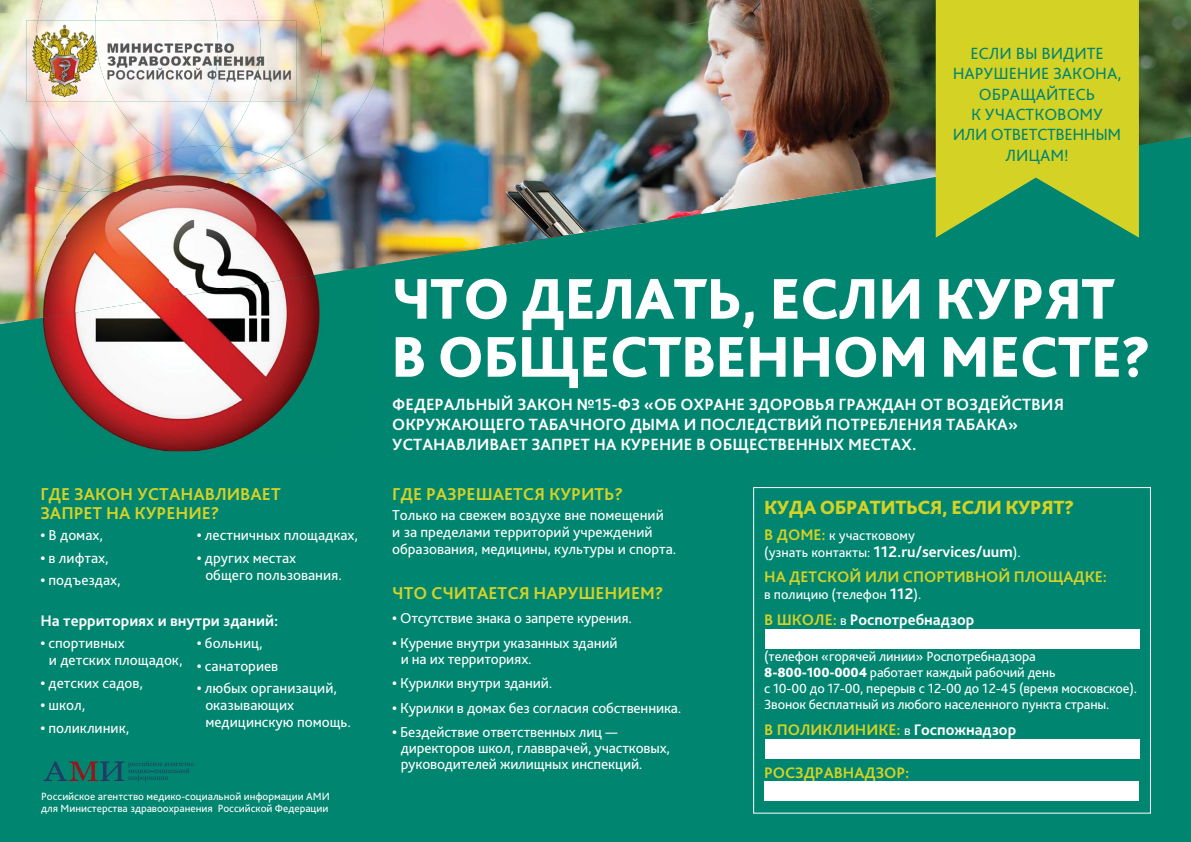
<style>
.page{position:relative;width:1191px;height:842px;background:#008570}
.page>*{position:absolute;margin:0;border:0;box-sizing:border-box;transform-origin:0 0}
.t1{font:800 60px/58px "Bliss Pro";letter-spacing:-.01em;color:#fff}
.t2{font:800 20px "Bliss Pro";letter-spacing:-.02em;color:#d5d226}
.t3{font:700 18px/19px "Bliss Pro";color:#d5d226}
.t4{font:700 17px/20px "Bliss Pro";color:#fff}
.t5{font:17px/20.4px "Bliss Pro";color:#008570;text-align:center}
.t6{font:700 16px/25.7px "Bliss Pro";color:#d5d226}
.t7{font:700 16px "Bliss Pro";color:#fff}
.t8{font:15px/17px "Bliss Pro";color:#fff}
.t9{font:14px/16px "Bliss Pro";letter-spacing:-.01em;color:#fff}
.t10{font:11px/12px "Bliss Pro";color:#fff}
.s1{font-weight:700}
.s2{font-weight:700;font-size:16px;color:#d5d226}
.s3{font-weight:400;font-size:14px;color:#fff}
.s4{color:#fff}
.s5{font-weight:700;font-size:16px}
.s6{color:#d5d226}
.s7{font-weight:400;font-size:14px}
.s8{font-weight:800}
</style>
<div class="page">
<img style="left:1139px;top:0;width:52px;height:145px">
<div style="left:753px;top:487px;width:398px;height:327px;border:1px solid #fff"></div>
<img style="left:0;top:0;width:935px;height:325px">
<img style="left:31px;top:272px;width:344px;height:179px">
<img style="left:168px;top:165px;width:172px;height:124px">
<img style="left:65px;top:191px;width:103px;height:124px">
<img style="left:340px;top:205px;width:35px;height:67px">
<img style="left:31px;top:217px;width:34px;height:103px">
<img style="left:168px;top:289px;width:60px;height:10px">
<svg style="left:935px;top:0;width:204px;height:238px;background:#b1c230"></svg>
<div style="left:764px;top:739px;width:375px;height:19px;background:#fff"></div>
<div style="left:764px;top:782px;width:375px;height:19px;background:#fff"></div>
<div style="left:764px;top:629px;width:375px;height:19px;background:#fff"></div>
<img style="left:288px;top:0;width:96px;height:165px">
<img style="left:271px;top:158px;width:17px;height:15px">
<img style="left:148px;top:174px;width:101px;height:18px">
<img style="left:258px;top:0;width:63px;height:158px">
<img style="left:197px;top:146px;width:74px;height:28px">
<img style="left:96px;top:189px;width:52px;height:3px">
<img style="left:127px;top:167px;width:70px;height:22px">
<img style="left:216px;top:0;width:42px;height:148px">
<img style="left:170px;top:146px;width:52px;height:21px">
<img style="left:0;top:161px;width:91px;height:31px">
<img style="left:0;top:0;width:38px;height:14px">
<img style="left:0;top:14px;width:38px;height:147px">
<img style="left:49px;top:175px;width:31px;height:15px">
<img style="left:80px;top:175px;width:11px;height:15px">
<img style="left:27px;top:160px;width:11px;height:15px">
<img style="left:91px;top:175px;width:36px;height:15px">
<img style="left:38px;top:0;width:72px;height:175px">
<img style="left:110px;top:151px;width:60px;height:31px">
<img style="left:95px;top:0;width:121px;height:151px">
<img style="left:163px;top:148px;width:14px;height:8px">
<img style="left:260px;top:20px;width:36px;height:81px">
<img style="left:218px;top:20px;width:42px;height:81px">
<img style="left:26px;top:20px;width:9px;height:81px">
<img style="left:35px;top:20px;width:60px;height:81px">
<img style="left:95px;top:20px;width:123px;height:81px">
<svg style="left:43px;top:761px;width:151px;height:20px"></svg>
<p class="t5" style="left:952px;top:45px;width:170px">ЕСЛИ ВЫ ВИДИТЕ<br>НАРУШЕНИЕ ЗАКОНА,<br>ОБРАЩАЙТЕСЬ<br>К УЧАСТКОВОМУ<br>ИЛИ ОТВЕТСТВЕННЫМ<br>ЛИЦАМ!</p>
<p class="t3" style="left:40px;top:486px;width:242px">ГДЕ ЗАКОН УСТАНАВЛИВАЕТ<br>ЗАПРЕТ НА КУРЕНИЕ?</p>
<p class="t8" style="left:40px;top:528px;width:64px"><span class="s1">•</span> В домах,</p>
<p class="t8" style="left:40px;top:551px;width:70px"><span class="s1">•</span> в лифтах,</p>
<p class="t8" style="left:40px;top:573px;width:82px"><span class="s1">•</span> подъездах,</p>
<p class="t8" style="left:197px;top:528px;width:163px"><span class="s1">•</span> лестничных площадках,</p>
<p class="t8" style="left:205px;top:551px;width:138px;text-indent:-9px"><span class="s1">•</span> других местах общего пользования.</p>
<p class="t7" style="left:40px;top:615px;width:239px">На территориях и внутри зданий:</p>
<p class="t8" style="left:49px;top:636px;width:135px;text-indent:-9px"><span class="s1">•</span> спортивных<br>и детских площадок,</p>
<p class="t8" style="left:40px;top:676px;width:104px"><span class="s1">•</span> детских садов,</p>
<p class="t8" style="left:40px;top:698px;width:46px"><span class="s1">•</span> школ,</p>
<p class="t8" style="left:40px;top:721px;width:90px"><span class="s1">•</span> поликлиник,</p>
<p class="t8" style="left:197px;top:636px;width:67px"><span class="s1">•</span> больниц,</p>
<p class="t8" style="left:197px;top:659px;width:83px"><span class="s1">•</span> санаториев</p>
<p class="t8" style="left:205px;top:681px;width:147px;text-indent:-9px"><span class="s1">•</span> любых организаций, оказывающих медицинскую помощь.</p>
<p class="t10" style="left:41px;top:791px;width:290px">Российское агентство медико-социальной информации АМИ для Министерства здравоохранения Российской Федерации</p>
<h1 class="t1" style="left:391px;top:275px;width:761px">ЧТО ДЕЛАТЬ, ЕСЛИ КУРЯТ<br>В ОБЩЕСТВЕННОМ МЕСТЕ?</h1>
<p class="t4" style="left:392px;top:396px;width:673px">ФЕДЕРАЛЬНЫЙ ЗАКОН №15-ФЗ «ОБ ОХРАНЕ ЗДОРОВЬЯ ГРАЖДАН ОТ ВОЗДЕЙСТВИЯ<br>ОКРУЖАЮЩЕГО ТАБАЧНОГО ДЫМА И ПОСЛЕДСТВИЙ ПОТРЕБЛЕНИЯ ТАБАКА»<br>УСТАНАВЛИВАЕТ ЗАПРЕТ НА КУРЕНИЕ В ОБЩЕСТВЕННЫХ МЕСТАХ.</p>
<p class="t3" style="left:392px;top:486px;width:232px">ГДЕ РАЗРЕШАЕТСЯ КУРИТЬ?</p>
<p class="t8" style="left:392px;top:508px;width:286px">Только на свежем воздухе вне помещений<br>и за пределами территорий учреждений образования, медицины, культуры и спорта.</p>
<p class="t3" style="left:392px;top:585px;width:273px">ЧТО СЧИТАЕТСЯ НАРУШЕНИЕМ?</p>
<p class="t8" style="left:392px;top:611px;width:241px"><span class="s1">•</span> Отсутствие знака о запрете курения.</p>
<p class="t8" style="left:401px;top:636px;width:218px;line-height:16px;text-indent:-9px"><span class="s1">•</span> Курение внутри указанных зданий и на их территориях.</p>
<p class="t8" style="left:392px;top:676px;width:162px"><span class="s1">•</span> Курилки внутри зданий.</p>
<p class="t8" style="left:392px;top:701px;width:291px"><span class="s1">•</span> Курилки в домах без согласия собственника.</p>
<p class="t8" style="left:401px;top:726px;width:271px;line-height:16px;text-indent:-9px"><span class="s1">•</span> Бездействие ответственных лиц — директоров школ, главврачей, участковых, руководителей жилищных инспекций.</p>
<h2 class="t2" style="left:764px;top:499px;width:311px">КУДА ОБРАТИТЬСЯ, ЕСЛИ КУРЯТ?</h2>
<p class="t9" style="left:764px;top:528px;width:152px"><span class="s2">В ДОМЕ:</span> к участковому</p>
<p class="t6" style="left:764px;top:540px;width:344px"><span class="s3">(узнать контакты:</span> <span class="s4">112.ru/services/uum</span><span class="s3">).<br></span>НА ДЕТСКОЙ ИЛИ СПОРТИВНОЙ ПЛОЩАДКЕ:</p>
<p class="t9" style="left:764px;top:588px;width:159px">в полицию (телефон <span class="s5">112</span>).</p>
<p class="t7" style="left:764px;top:614px;width:212px"><span class="s6">В ШКОЛЕ:</span> <span class="s7">в</span> Роспотребнадзор</p>
<p class="t9" style="left:764px;top:649px;width:374px">(телефон «горячей линии» Роспотребнадзора <span class="s8">8-800-100-0004</span> работает каждый рабочий день<br>с 10-00 до 17-00, перерыв с 12-00 до 12-45 (время московское).<br>Звонок бесплатный из любого населенного пункта страны.</p>
<p class="t6" style="left:764px;top:718px;width:253px">В ПОЛИКЛИНИКЕ: <span class="s3">в</span> <span class="s4">Госпожнадзор</span></p>
<p class="t6" style="left:764px;top:761px;width:147px">РОСЗДРАВНАДЗОР:</p>
</div>
